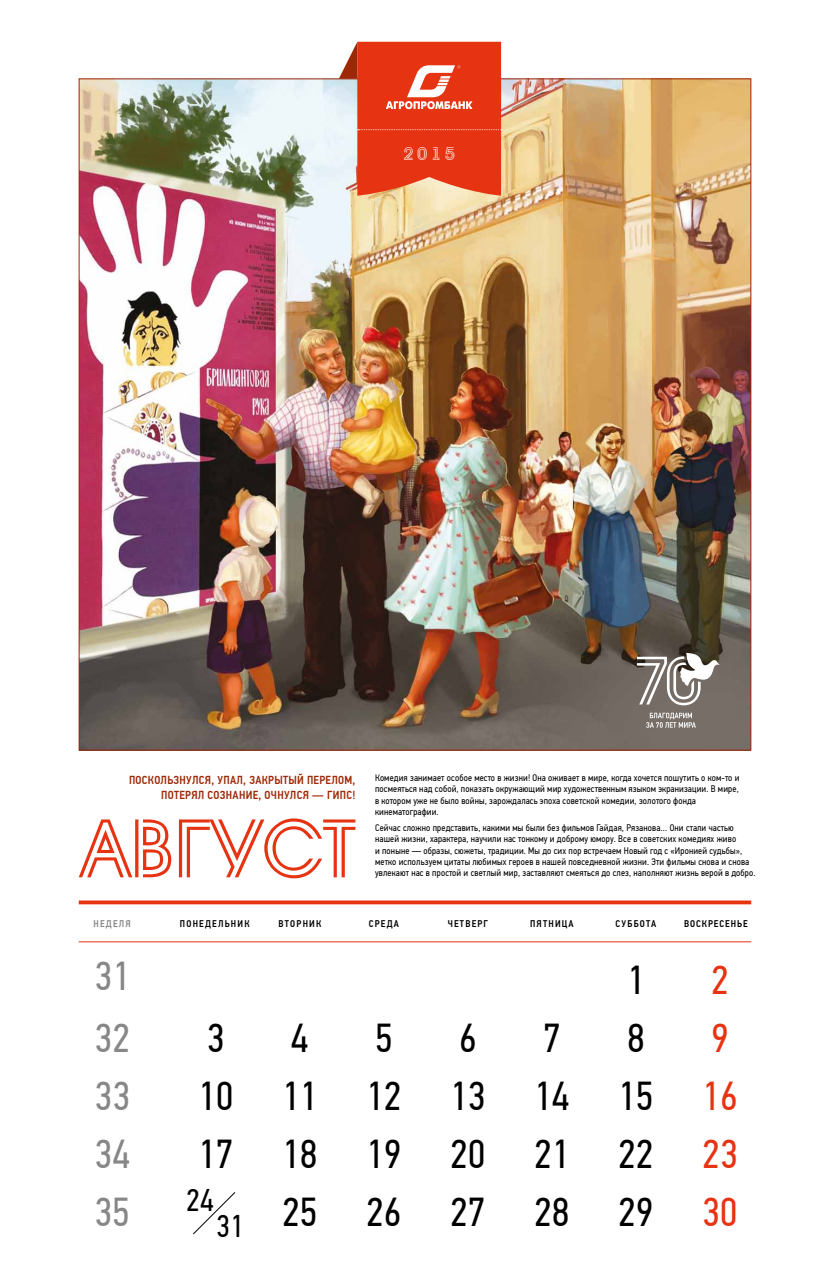
<style>
.page{position:relative;width:830px;height:1276px;background:#fff}
.page>*{position:absolute;margin:0;border:0;box-sizing:border-box;transform-origin:0 0}
.t1{font:80.32px "a Avante Titul Inline";color:#e63312}
.t2{font:40.35px "PF Din Text Cond Pro";color:#000}
.t3{font:40.35px "PF Din Text Cond Pro";color:#878787}
.t4{font:40.35px "PF Din Text Cond Pro";color:#e63312}
.t5{font:31.35px "PF Din Text Cond Pro";color:#000}
.t6{font:17.48px "a Avante Titul Inline";color:#fff}
.t7{font:500 11.62px/15px "PF Din Text Cond Pro";letter-spacing:.025em;color:#9e2705;text-align:right}
.t8{font:500 9.75px "PF Din Text Cond Pro";letter-spacing:.125em;color:#000}
.t9{font:500 9.75px "PF Din Text Cond Pro";letter-spacing:.1em;color:#000}
.t10{font:500 9.75px "PF Din Text Cond Pro";letter-spacing:.125em;color:#878787}
.t11{font:9.52px/11.4px "PF Din Text Cond Pro";letter-spacing:.015em;color:#000}
.s1{color:#e63312}
</style>
<div class="page">
<img style="left:81px;top:81px;width:667px;height:667px">
<svg style="left:193px;top:1192px;width:42px;height:42px"></svg>
<svg style="left:645px;top:712px;width:50px;height:16px"></svg>
<svg style="left:636px;top:653px;width:83px;height:52px"></svg>
<svg style="left:79px;top:900px;width:671px;height:4px;fill:#e63312"></svg>
<hr style="left:79px;top:941px;width:671px;height:1px;background:#e63312">
<svg style="left:339px;top:42px;width:162px;height:154px"></svg>
<h3 class="t6" style="left:403px;top:144px;width:53px">2015</h3>
<p class="t7" style="left:129px;top:772px;width:228px">ПОСКОЛЬЗНУЛСЯ, УПАЛ, ЗАКРЫТЫЙ ПЕРЕЛОМ,<br>ПОТЕРЯЛ СОЗНАНИЕ, ОЧНУЛСЯ — ГИПС!</p>
<p class="t11" style="left:375px;top:772px;width:366px">Комедия занимает особое место в жизни! Она оживает в мире, когда хочется пошутить о ком-то и посмеяться над собой, показать окружающий мир художественным языком экранизации. В мире, в котором уже не было войны, зарождалась эпоха советской комедии, золотого фонда кинематографии.</p>
<p class="t11" style="left:375px;top:821px;width:382px">Сейчас сложно представить, какими мы были без фильмов Гайдая, Рязанова… Они стали частью нашей жизни, характера, научили нас тонкому и доброму юмору. Все в советских комедиях живо<br>и поныне — образы, сюжеты, традиции. Мы до сих пор встречаем Новый год с «Иронией судьбы», метко используем цитаты любимых героев в нашей повседневной жизни. Эти фильмы снова и снова увлекают нас в простой и светлый мир, заставляют смеяться до слез, наполняют жизнь верой в добро.</p>
<h1 class="t1" style="left:81px;top:805px;width:276px">август</h1>
<p class="t10" style="left:93px;top:918px;width:39px">НЕДЕЛЯ</p>
<p class="t8" style="left:180px;top:918px;width:71px">ПОНЕДЕЛЬНИК</p>
<p class="t8" style="left:278px;top:918px;width:44px">ВТОРНИК</p>
<p class="t8" style="left:368px;top:918px;width:32px">СРЕДА</p>
<p class="t8" style="left:447px;top:918px;width:42px">ЧЕТВЕРГ</p>
<p class="t8" style="left:530px;top:918px;width:45px">ПЯТНИЦА</p>
<p class="t8" style="left:615px;top:918px;width:42px">СУББОТА</p>
<p class="t9" style="left:683px;top:918px;width:65px">ВОСКРЕСЕНЬЕ</p>
<h2 class="t3" style="left:94px;top:952px;width:37px">31</h2>
<h2 class="t2" style="left:626px;top:956px;width:19px">1</h2>
<h2 class="t4" style="left:710px;top:956px;width:19px">2</h2>
<h2 class="t3" style="left:94px;top:1013px;width:37px">32</h2>
<h2 class="t2" style="left:207px;top:1013px;width:19px">3</h2>
<h2 class="t2" style="left:291px;top:1013px;width:19px">4</h2>
<h2 class="t2" style="left:375px;top:1013px;width:19px">5</h2>
<h2 class="t2" style="left:459px;top:1013px;width:19px">6</h2>
<h2 class="t2" style="left:542px;top:1013px;width:19px">7</h2>
<h2 class="t2" style="left:626px;top:1013px;width:19px">8</h2>
<h2 class="t4" style="left:710px;top:1013px;width:19px">9</h2>
<h2 class="t3" style="left:94px;top:1072px;width:37px">33</h2>
<h2 class="t2" style="left:198px;top:1072px;width:541px">10 11 12 13 14 15 <span class="s1">16</span></h2>
<h2 class="t3" style="left:94px;top:1130px;width:37px">34</h2>
<h2 class="t2" style="left:198px;top:1130px;width:541px">17 18 19 20 21 22 <span class="s1">23</span></h2>
<h2 class="t3" style="left:94px;top:1188px;width:37px">35</h2>
<h2 class="t2" style="left:282px;top:1188px;width:457px">25 26 27 28 29 <span class="s1">30</span></h2>
<h3 class="t5" style="left:186px;top:1181px;width:29px">24</h3>
<h3 class="t5" style="left:216px;top:1207px;width:29px">31</h3>
</div>
